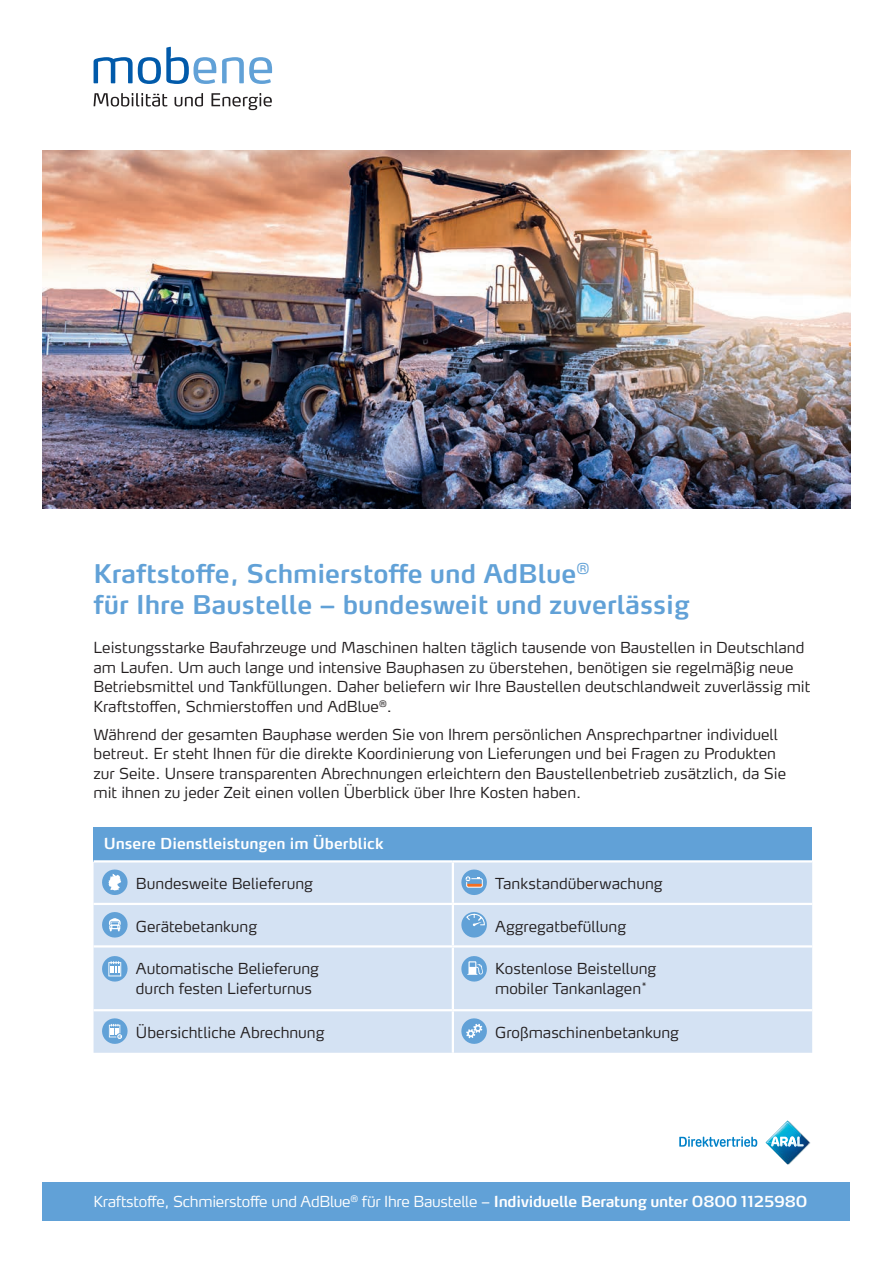
<style>
.page{position:relative;width:893px;height:1263px;background:#fff}
.page>*{position:absolute;margin:0;border:0;box-sizing:border-box;transform-origin:0 0}
.t1{font:600 25.5px/31.5px "Max OT";color:#61a1d7}
.t2{font:300 15px/19.5px "Max OT";color:#231f20}
.t3{font:300 15px "Max OT";letter-spacing:-.02em;color:#fff}
.t4{font:600 15px "Max OT";color:#fff}
.s1{font-weight:600}
</style>
<div class="page">
<div style="left:94px;top:827px;width:718px;height:34px;background:#61a1d7"></div>
<div style="left:94px;top:862px;width:718px;height:191px;background:#d4e2f3"></div>
<hr style="left:94px;top:860px;width:359px;height:2px;background:#fff">
<hr style="left:453px;top:860px;width:359px;height:2px;background:#fff">
<hr style="left:452px;top:862px;width:2px;height:41px;background:#fff">
<hr style="left:94px;top:903px;width:359px;height:2px;background:#fff">
<hr style="left:453px;top:903px;width:359px;height:2px;background:#fff">
<hr style="left:452px;top:905px;width:2px;height:40px;background:#fff">
<hr style="left:94px;top:945px;width:359px;height:2px;background:#fff">
<hr style="left:453px;top:945px;width:359px;height:2px;background:#fff">
<hr style="left:452px;top:947px;width:2px;height:62px;background:#fff">
<hr style="left:94px;top:1009px;width:359px;height:2px;background:#fff">
<hr style="left:453px;top:1009px;width:359px;height:2px;background:#fff">
<hr style="left:452px;top:1011px;width:2px;height:42px;background:#fff">
<svg style="left:100px;top:868px;width:29px;height:28px"></svg>
<svg style="left:460px;top:868px;width:28px;height:28px"></svg>
<svg style="left:100px;top:910px;width:29px;height:29px"></svg>
<svg style="left:460px;top:910px;width:28px;height:29px"></svg>
<svg style="left:100px;top:954px;width:29px;height:29px"></svg>
<svg style="left:460px;top:954px;width:28px;height:29px"></svg>
<svg style="left:100px;top:1017px;width:29px;height:28px"></svg>
<svg style="left:460px;top:1017px;width:28px;height:28px"></svg>
<svg style="left:94px;top:47px;width:122px;height:37px"></svg>
<svg style="left:222px;top:57px;width:50px;height:27px"></svg>
<svg style="left:94px;top:93px;width:73px;height:14px"></svg>
<svg style="left:175px;top:93px;width:28px;height:14px"></svg>
<svg style="left:211px;top:93px;width:61px;height:17px"></svg>
<img style="left:43px;top:151px;width:807px;height:357px">
<div style="left:43px;top:1182px;width:807px;height:38px;background:#61a1d7"></div>
<svg style="left:679px;top:1136px;width:78px;height:11px"></svg>
<svg style="left:765px;top:1120px;width:46px;height:45px"></svg>
<h1 class="t1" style="left:94px;top:557px;width:598px">Kraftstoffe, Schmierstoffe und AdBlue<sup>®<br></sup>für Ihre Baustelle – bundesweit und zuverlässig</h1>
<p class="t2" style="left:94px;top:638px;width:718px">Leistungsstarke Baufahrzeuge und Maschinen halten täglich tausende von Baustellen in Deutschland am Laufen. Um auch lange und intensive Bauphasen zu überstehen, benötigen sie regelmäßig neue Betriebsmittel und Tankfüllungen. Daher beliefern wir Ihre Baustellen deutschlandweit zuverlässig mit Kraftstoffen, Schmierstoffen und AdBlue<sup>®</sup>.</p>
<p class="t2" style="left:94px;top:724px;width:694px">Während der gesamten Bauphase werden Sie von Ihrem persönlichen Ansprechpartner individuell betreut. Er steht Ihnen für die direkte Koordinierung von Lieferungen und bei Fragen zu Produkten zur Seite. Unsere transparenten Abrechnungen erleichtern den Baustellenbetrieb zusätzlich, da Sie mit ihnen zu jeder Zeit einen vollen Überblick über Ihre Kosten haben.</p>
<p class="t4" style="left:104px;top:834px;width:281px">Unsere Dienstleistungen im Überblick</p>
<p class="t2" style="left:136px;top:874px;width:178px">Bundesweite Belieferung</p>
<p class="t2" style="left:495px;top:874px;width:169px">Tankstandüberwachung</p>
<p class="t2" style="left:136px;top:916px;width:123px">Gerätebetankung</p>
<p class="t2" style="left:495px;top:916px;width:132px">Aggregatbefüllung</p>
<p class="t2" style="left:136px;top:959px;width:185px">Automatische Belieferung durch festen Lieferturnus</p>
<p class="t2" style="left:495px;top:959px;width:163px">Kostenlose Beistellung mobiler Tankanlagen<sup>*</sup></p>
<p class="t2" style="left:136px;top:1022px;width:190px">Übersichtliche Abrechnung</p>
<p class="t2" style="left:495px;top:1022px;width:185px">Großmaschinenbetankung</p>
<p class="t3" style="left:94px;top:1192px;width:715px">Kraftstoffe, Schmierstoffe und AdBlue<sup>®</sup> für Ihre Baustelle – <span class="s1">Individuelle Beratung unter 0800 1125980</span></p>
</div>
